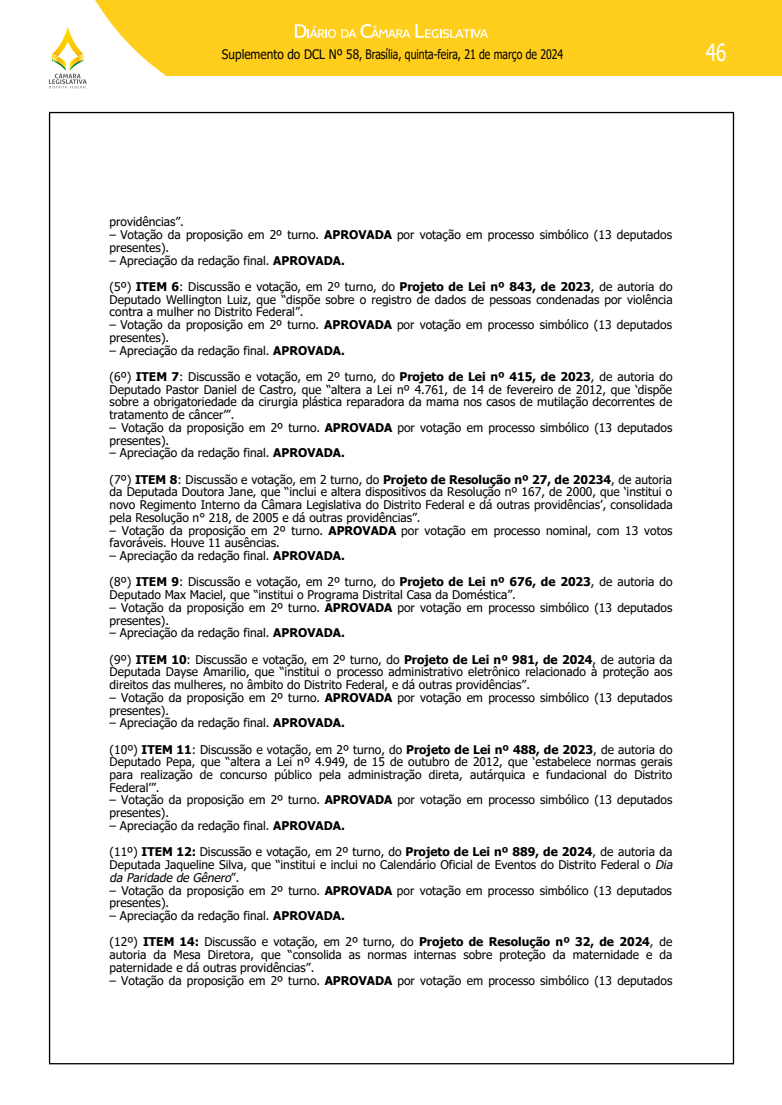
<style>
.page{position:relative;width:782px;height:1105px;background:#fff}
.page>*{position:absolute;margin:0;border:0;box-sizing:border-box;transform-origin:0 0}
.t1{font:23.6px "Tahoma";color:#fff;scale:.8 1}
.t2{font:13.1px "Tahoma";color:#000;scale:.9 1}
.t3{font:12px/12.7px "Tahoma";color:#000}
.s1{font-weight:700}
.s2{font-style:italic}
</style>
<div class="page">
<div style="left:0;top:0;width:781px;height:75px;background:#ffcd1b"></div>
<svg style="left:0;top:0;width:165px;height:89px"></svg>
<svg style="left:295px;top:24px;width:193px;height:14px"></svg>
<p class="t2" style="left:222px;top:46px;width:380px">Suplemento do DCL Nº 58, Brasília, quinta-feira, 21 de março de 2024</p>
<h1 class="t1" style="left:705px;top:36px;width:27px">46</h1>
<p class="t3" style="left:110px;top:216px;width:76px">providências”.</p>
<p class="t3" style="left:110px;top:229px;width:563px">– Votação da proposição em 2º turno. <span class="s1">APROVADA</span> por votação em processo simbólico (13 deputados presentes).</p>
<p class="t3" style="left:110px;top:248px;width:564px;line-height:26.2px">– Apreciação da redação final. <span class="s1">APROVADA.<br></span>(5º) <span class="s1">ITEM 6</span>: Discussão e votação, em 2º turno, do <span class="s1">Projeto de Lei nº 843, de 2023</span>, de autoria do</p>
<p class="t3" style="left:110px;top:294px;width:564px">Deputado Wellington Luiz, que “dispõe sobre o registro de dados de pessoas condenadas por violência contra a mulher no Distrito Federal”.</p>
<p class="t3" style="left:110px;top:319px;width:563px">– Votação da proposição em 2º turno. <span class="s1">APROVADA</span> por votação em processo simbólico (13 deputados presentes).</p>
<p class="t3" style="left:110px;top:338px;width:564px;line-height:26.2px">– Apreciação da redação final. <span class="s1">APROVADA.<br></span>(6º) <span class="s1">ITEM 7</span>: Discussão e votação, em 2º turno, do <span class="s1">Projeto de Lei nº 415, de 2023</span>, de autoria do</p>
<p class="t3" style="left:110px;top:384px;width:564px;text-align:justify">Deputado Pastor Daniel de Castro, que “altera a Lei nº 4.761, de 14 de fevereiro de 2012, que ‘dispõe sobre a obrigatoriedade da cirurgia plástica reparadora da mama nos casos de mutilação decorrentes de tratamento de câncer’”.</p>
<p class="t3" style="left:110px;top:422px;width:564px">– Votação da proposição em 2º turno. <span class="s1">APROVADA</span> por votação em processo simbólico (13 deputados presentes).</p>
<p class="t3" style="left:110px;top:441px;width:563px;line-height:26.2px">– Apreciação da redação final. <span class="s1">APROVADA.<br></span>(7º) <span class="s1">ITEM 8</span>: Discussão e votação, em 2 turno, do <span class="s1">Projeto de Resolução nº 27, de 20234</span>, de autoria</p>
<p class="t3" style="left:110px;top:486px;width:564px;text-align:justify">da Deputada Doutora Jane, que “inclui e altera dispositivos da Resolução nº 167, de 2000, que ‘institui o novo Regimento Interno da Câmara Legislativa do Distrito Federal e dá outras providências’, consolidada pela Resolução n° 218, de 2005 e dá outras providências”.</p>
<p class="t3" style="left:110px;top:525px;width:564px">– Votação da proposição em 2º turno. <span class="s1">APROVADA</span> por votação em processo nominal, com 13 votos favoráveis. Houve 11 ausências.</p>
<p class="t3" style="left:110px;top:543px;width:564px;line-height:26.2px">– Apreciação da redação final. <span class="s1">APROVADA.<br></span>(8º) <span class="s1">ITEM 9</span>: Discussão e votação, em 2º turno, do <span class="s1">Projeto de Lei nº 676, de 2023</span>, de autoria do</p>
<p class="t3" style="left:110px;top:589px;width:407px">Deputado Max Maciel, que “institui o Programa Distrital Casa da Doméstica”.</p>
<p class="t3" style="left:110px;top:602px;width:564px">– Votação da proposição em 2º turno. <span class="s1">APROVADA</span> por votação em processo simbólico (13 deputados presentes).</p>
<p class="t3" style="left:110px;top:620px;width:564px;line-height:26.2px">– Apreciação da redação final. <span class="s1">APROVADA.<br></span>(9º) <span class="s1">ITEM 10</span>: Discussão e votação, em 2º turno, do <span class="s1">Projeto de Lei nº 981, de 2024</span>, de autoria da</p>
<p class="t3" style="left:110px;top:666px;width:564px">Deputada Dayse Amarilio, que “institui o processo administrativo eletrônico relacionado à proteção aos direitos das mulheres, no âmbito do Distrito Federal, e dá outras providências”.</p>
<p class="t3" style="left:110px;top:692px;width:564px">– Votação da proposição em 2º turno. <span class="s1">APROVADA</span> por votação em processo simbólico (13 deputados presentes).</p>
<p class="t3" style="left:110px;top:710px;width:564px;line-height:26.2px">– Apreciação da redação final. <span class="s1">APROVADA.<br></span>(10º) <span class="s1">ITEM 11</span>: Discussão e votação, em 2º turno, do <span class="s1">Projeto de Lei nº 488, de 2023</span>, de autoria do</p>
<p class="t3" style="left:110px;top:756px;width:564px;text-align:justify">Deputado Pepa, que “altera a Lei nº 4.949, de 15 de outubro de 2012, que ‘estabelece normas gerais para realização de concurso público pela administração direta, autárquica e fundacional do Distrito Federal’”.</p>
<p class="t3" style="left:110px;top:794px;width:564px">– Votação da proposição em 2º turno. <span class="s1">APROVADA</span> por votação em processo simbólico (13 deputados presentes).</p>
<p class="t3" style="left:110px;top:813px;width:564px;line-height:26.2px">– Apreciação da redação final. <span class="s1">APROVADA.<br></span>(11º) <span class="s1">ITEM 12:</span> Discussão e votação, em 2º turno, do <span class="s1">Projeto de Lei nº 889, de 2024</span>, de autoria da</p>
<p class="t3" style="left:110px;top:859px;width:567px;line-height:13px">Deputada Jaqueline Silva, que “institui e inclui no Calendário Oficial de Eventos do Distrito Federal o <span class="s2">Dia da Paridade de Gênero</span>” .</p>
<p class="t3" style="left:110px;top:885px;width:563px">– Votação da proposição em 2º turno. <span class="s1">APROVADA</span> por votação em processo simbólico (13 deputados presentes).</p>
<p class="t3" style="left:110px;top:903px;width:564px;line-height:26.2px">– Apreciação da redação final. <span class="s1">APROVADA.<br></span>(12º) <span class="s1">ITEM 14:</span> Discussão e votação, em 2º turno, do <span class="s1">Projeto de Resolução nº 32, de 2024</span>, de</p>
<p class="t3" style="left:110px;top:949px;width:564px">autoria da Mesa Diretora, que “consolida as normas internas sobre proteção da maternidade e da paternidade e dá outras providências”.</p>
<p class="t3" style="left:110px;top:975px;width:564px">– Votação da proposição em 2º turno. <span class="s1">APROVADA</span> por votação em processo simbólico (13 deputados</p>
</div>
